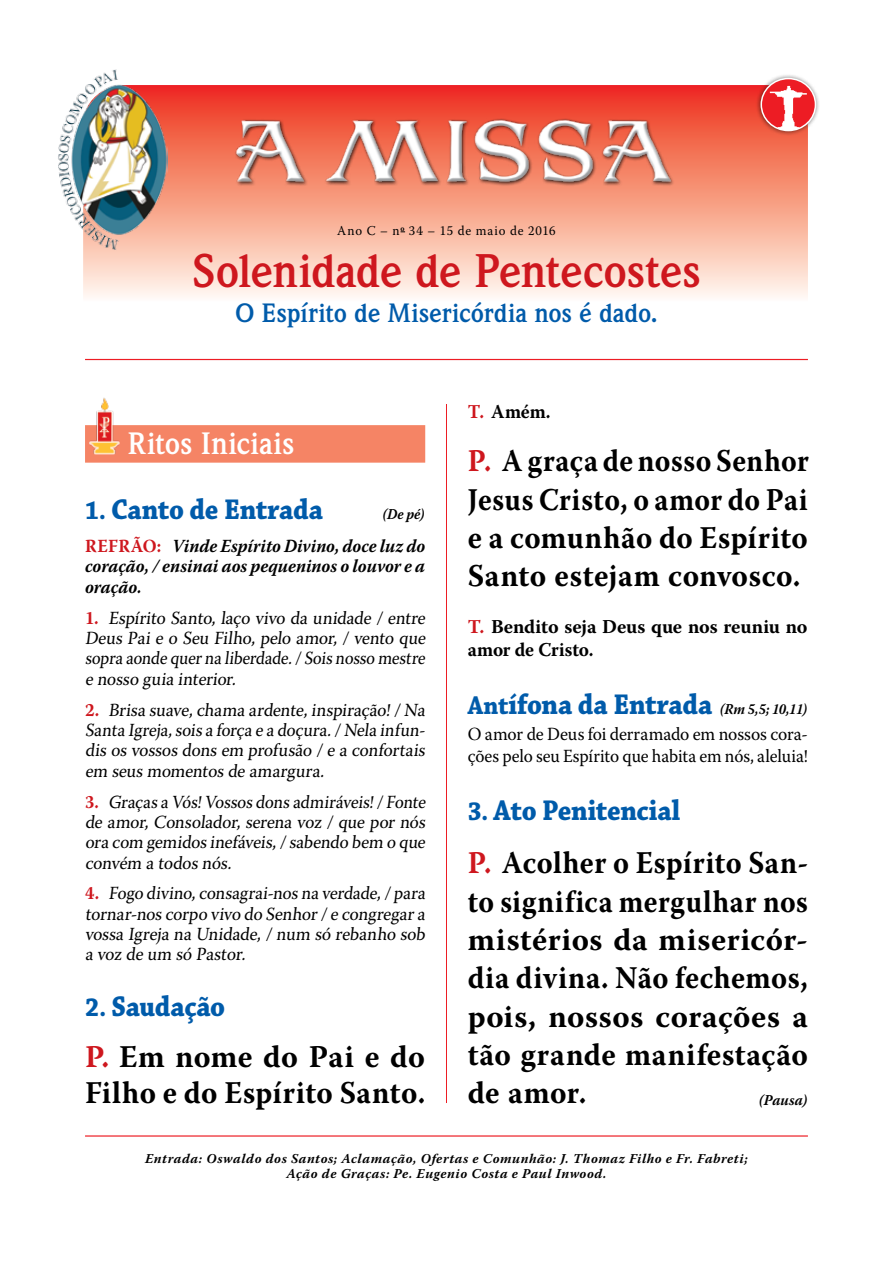
<style>
.page{position:relative;width:893px;height:1263px;background:#fff}
.page>*{position:absolute;margin:0;border:0;box-sizing:border-box;transform-origin:0 0}
.t1{font:700 48px "Weidemann IT Cby BT";letter-spacing:-.015em;color:#ce171e;scale:.95 1}
.t2{font:700 31.5px/38.2px "Warnock Pro";letter-spacing:.02em;color:#000;text-align:justify;scale:.92 1}
.t3{font:700 31.5px/38.2px "Warnock Pro";letter-spacing:.02em;color:#000;text-align:justify;scale:.9 1}
.t4{font:700 31.5px/36px "Warnock Pro";letter-spacing:.02em;color:#000}
.t5{font:700 31.5px "Weidemann IT Cby BT";letter-spacing:-.005em;color:#fff;scale:.95 1}
.t6{font:700 30px "Chaparral Pro";letter-spacing:-.01em;color:#005baa;scale:.91 1}
.t7{font:700 27px "Weidemann IT Cby BT";letter-spacing:-.005em;color:#005baa;scale:.95 1}
.t8{font:700 19.5px/23.2px "Warnock Pro";letter-spacing:-.005em;color:#000}
.t9{font:700 19.5px "Warnock Pro";letter-spacing:-.005em;color:#000;scale:.95 1}
.t10{font:18.45px/20.2px "Warnock Pro";letter-spacing:-.005em;color:#000;text-align:justify;scale:.95 1}
.t11{font:18.45px/20.2px "Warnock Pro";letter-spacing:-.005em;color:#000;text-align:justify;scale:.93 1}
.t12{font:18.45px/20.2px "Warnock Pro";letter-spacing:-.005em;color:#000;text-align:justify;scale:.92 1}
.t13{font:italic 700 18.45px/20.2px "Warnock Pro";color:#000;text-align:justify;scale:.94 1}
.t14{font:italic 700 15px "Warnock Pro";letter-spacing:.005em;color:#000;scale:.95 1}
.t15{font:italic 700 15px "Warnock Pro";letter-spacing:.005em;color:#000;scale:.91 1}
.t16{font:italic 700 13.5px/15px "Warnock Pro";letter-spacing:.04em;color:#000;text-align:center}
.t17{font:13.5px "Warnock Pro";letter-spacing:.06em;color:#000;scale:.95 1}
.s1{font-size:27px}
.s2{font-style:normal;color:#ce171e}
.s3{font-weight:700;color:#ce171e}
.s4{color:#ce171e}
.s5{font-family:"Warnock Pro";font-style:italic;font-size:15px;color:#000}
</style>
<div class="page">
<svg style="left:83px;top:85px;width:725px;height:212px;background:#f7a38f"></svg>
<img style="left:231px;top:114px;width:445px;height:73px">
<img style="left:58px;top:69px;width:109px;height:182px">
<div style="left:755px;top:74px;width:65px;height:62px;background:#000;opacity:.5"></div>
<div style="left:761px;top:79px;width:54px;height:52px;background:#ed1d24;border-radius:50%"></div>
<img style="left:761px;top:86px;width:54px;height:45px">
<div style="left:760px;top:78px;width:56px;height:53px;border:2px solid #fff;border-radius:50%"></div>
<div style="left:85px;top:425px;width:340px;height:38px;background:#f58465"></div>
<img style="left:89px;top:398px;width:30px;height:56px">
<hr style="left:85px;top:1135px;width:723px;height:1px;background:#ed1d24">
<hr style="left:446px;top:404px;width:1px;height:699px;background:#ed1d24">
<hr style="left:85px;top:359px;width:723px;height:1px;background:#ed1d24">
<p class="t17" style="left:337px;top:223px;width:231px">Ano C – n<sup>o</sup> 34 – 15 de maio de 2016</p>
<h1 class="t1" style="left:192px;top:240px;width:537px">Solenidade de Pentecostes</h1>
<h3 class="t7" style="left:235px;top:296px;width:446px">O Espírito de Misericórdia nos é dado.</h3>
<h2 class="t5" style="left:128px;top:424px;width:177px">Ritos Iniciais</h2>
<h3 class="t6" style="left:85px;top:492px;width:263px"><span class="s1">1.</span> Canto de Entrada</h3>
<p class="t15" style="left:383px;top:505px;width:47px">(De pé)</p>
<p class="t13" style="left:85px;top:536px;width:364px"><span class="s2">Refr ão:</span> Vinde Espírito Divino, doce luz do coração, / ensinai aos pequeninos o louvor e a oração.</p>
<p class="t10" style="left:85px;top:607px;width:363px"><span class="s3">1 .</span> Espírito Santo, laço vivo da unidade / entre Deus Pai e o Seu Filho, pelo amor, / vento que sopra aonde quer na liberdade./Sois nosso mestre e nosso guia interior.</p>
<p class="t10" style="left:85px;top:699px;width:363px"><span class="s3">2 .</span> Brisa suave,chama ardente,inspiração!/ Na Santa Igreja,sois a força e a doçura./ Nela infun&shy;dis os vossos dons em profusão / e a confortais em seus momentos de amargura.</p>
<p class="t12" style="left:85px;top:791px;width:375px"><span class="s3">3 .</span> Graças a Vós!Vossos dons admiráveis!/Fonte de amor, Consolador, serena voz / que por nós ora com gemidos inefáveis,/ sabendo bem o que convém a todos nós.</p>
<p class="t11" style="left:85px;top:883px;width:371px"><span class="s3">4 .</span> Fogo divino,consagrai-nos na verdade,/ para tornar-nos corpo vivo do Senhor / e congregar a vossa Igreja na Unidade, / num só rebanho sob a voz de um só Pastor.</p>
<h3 class="t6" style="left:85px;top:989px;width:156px"><span class="s1">2.</span> Saudação</h3>
<h2 class="t4" style="left:85px;top:1038px;width:342px"><span class="s4">P.</span> Em nome do Pai e do<br>Filho e do Espírito Santo.</h2>
<p class="t9" style="left:468px;top:400px;width:88px"><span class="s4">T.</span> Amém.</p>
<h2 class="t3" style="left:468px;top:441px;width:381px"><span class="s4">P.</span> A graça de nosso Senhor Jesus Cristo, o amor do Pai e a comunhão do Espírito Santo estejam convosco.</h2>
<p class="t8" style="left:468px;top:615px;width:341px"><span class="s4">T.</span> Bendito seja Deus que nos reuniu no amor de Cristo.</p>
<h3 class="t6" style="left:468px;top:687px;width:374px"><span class="s1">Ant</span>ífona da Entrada <span class="s5">(Rm 5,5; 10,11)</span></h3>
<p class="t10" style="left:468px;top:722px;width:360px;line-height:22.5px">O amor de Deus foi derramado em nossos cora&shy;ções pelo seu Espírito que habita em nós, aleluia!</p>
<h3 class="t6" style="left:468px;top:793px;width:235px"><span class="s1">3.</span> Ato Penitencial</h3>
<h2 class="t2" style="left:468px;top:843px;width:372px"><span class="s4">P.</span> Acolher o Espírito San&shy;to significa mergulhar nos mistérios da misericór&shy;dia divina. Não fechemos, pois, nossos corações a tão grande manifestação de amor.</h2>
<p class="t14" style="left:759px;top:1091px;width:52px">(Pausa)</p>
<p class="t16" style="left:145px;top:1151px;width:604px">Entrada: Oswaldo dos Santos; Aclamação, Ofertas e Comunhão: J. Thomaz Filho e Fr. Fabreti;<br>Ação de Graças: Pe. Eugenio Costa e Paul Inwood.</p>
</div>
